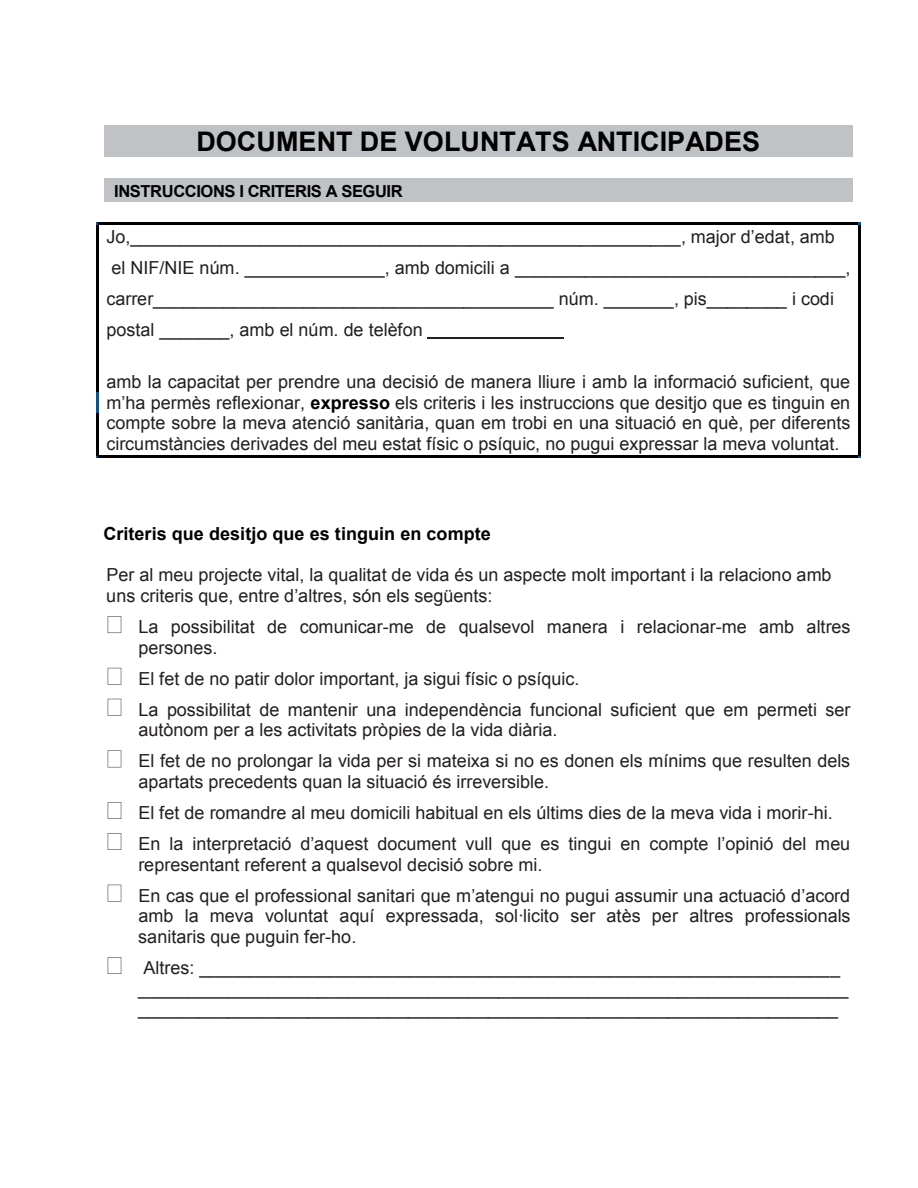
<style>
.page{position:relative;width:918px;height:1188px;background:#fff}
.page>*{position:absolute;margin:0;border:0;box-sizing:border-box;transform-origin:0 0}
.t1{font:700 27px "Arial";color:#000001}
.t2{font:18px/20.7px "Arial";color:#231f20}
.t3{font:700 18px "Arial";letter-spacing:.005em;color:#000001}
.t4{font:700 16.5px "Arial";letter-spacing:-.025em;color:#000001}
.s1{font-weight:700;color:#000001}
</style>
<div class="page">
<div style="left:104px;top:126px;width:749px;height:31px;background:#bfc3c5"></div>
<div style="left:104px;top:178px;width:749px;height:24px;background:#bfc3c5"></div>
<hr style="left:98px;top:223px;width:761px;height:2px;background:#000002">
<hr style="left:96px;top:225px;width:2px;height:33px;background:#000001">
<hr style="left:859px;top:225px;width:2px;height:33px;background:#000001">
<hr style="left:96px;top:258px;width:2px;height:31px;background:#000001">
<hr style="left:859px;top:258px;width:2px;height:31px;background:#000001">
<hr style="left:96px;top:289px;width:2px;height:31px;background:#000001">
<hr style="left:859px;top:289px;width:2px;height:31px;background:#000001">
<hr style="left:96px;top:320px;width:2px;height:31px;background:#000001">
<hr style="left:859px;top:320px;width:2px;height:31px;background:#000001">
<hr style="left:96px;top:351px;width:2px;height:20px;background:#000001">
<hr style="left:859px;top:351px;width:2px;height:20px;background:#000001">
<hr style="left:96px;top:371px;width:2px;height:21px;background:#000001">
<hr style="left:859px;top:371px;width:2px;height:21px;background:#000001">
<hr style="left:96px;top:392px;width:2px;height:21px;background:#155082">
<hr style="left:859px;top:392px;width:2px;height:21px;background:#000001">
<hr style="left:96px;top:413px;width:2px;height:20px;background:#000001">
<hr style="left:859px;top:413px;width:2px;height:20px;background:#000001">
<hr style="left:98px;top:456px;width:761px;height:2px;background:#000002">
<hr style="left:96px;top:433px;width:2px;height:23px;background:#000001">
<hr style="left:859px;top:433px;width:2px;height:23px;background:#000001">
<svg style="left:108px;top:616px;width:13px;height:17px"></svg>
<svg style="left:108px;top:668px;width:13px;height:17px"></svg>
<svg style="left:108px;top:699px;width:13px;height:17px"></svg>
<svg style="left:108px;top:750px;width:13px;height:17px"></svg>
<svg style="left:108px;top:802px;width:13px;height:17px"></svg>
<svg style="left:108px;top:833px;width:13px;height:17px"></svg>
<svg style="left:108px;top:885px;width:13px;height:17px"></svg>
<svg style="left:108px;top:957px;width:13px;height:17px"></svg>
<h1 class="t1" style="left:196px;top:123px;width:565px">DOCUMENT DE VOLUNTATS ANTICIPADES</h1>
<p class="t4" style="left:114px;top:180px;width:290px">INSTRUCCIONS I CRITERIS A SEGUIR</p>
<p class="t2" style="left:106px;top:222px;width:745px;line-height:31px">Jo,_______________________________________________________, major d’edat, amb el NIF/NIE núm. ______________, amb domicili a _________________________________, carrer________________________________________ núm. _______, pis________ i codi postal _______, amb el núm. de telèfon __</p>
<p class="t2" style="left:106px;top:371px;width:746px;text-align:justify">amb la capacitat per prendre una decisió de manera lliure i amb la informació suficient, que m’ha permès reflexionar, <span class="s1">expresso</span> els criteris i les instruccions que desitjo que es tinguin en compte sobre la meva atenció sanitària, quan em trobi en una situació en què, per diferents circumstàncies derivades del meu estat físic o psíquic, no pugui expressar la meva voluntat.</p>
<p class="t3" style="left:103px;top:522px;width:389px">Criteris que desitjo que es tinguin en compte</p>
<p class="t2" style="left:106px;top:565px;width:727px">Per al meu projecte vital, la qualitat de vida és un aspecte molt important i la relaciono amb uns criteris que, entre d’altres, són els següents:</p>
<p class="t2" style="left:138px;top:617px;width:714px">La possibilitat de comunicar-me de qualsevol manera i relacionar-me amb altres persones.</p>
<p class="t2" style="left:138px;top:663px;width:713px;line-height:30.9px">El fet de no patir dolor important, ja sigui físic o psíquic.<br>La possibilitat de mantenir una independència funcional suficient que em permeti ser</p>
<p class="t2" style="left:138px;top:715px;width:713px;line-height:30.9px">autònom per a les activitats pròpies de la vida diària.<br>El fet de no prolongar la vida per si mateixa si no es donen els mínims que resulten dels</p>
<p class="t2" style="left:138px;top:766px;width:713px;line-height:30.9px">apartats precedents quan la situació és irreversible.<br>El fet de romandre al meu domicili habitual en els últims dies de la meva vida i morir-hi.<br>En la interpretació d’aquest document vull que es tingui en compte l’opinió del meu</p>
<p class="t2" style="left:138px;top:849px;width:713px;line-height:30.9px">representant referent a qualsevol decisió sobre mi.<br>En cas que el professional sanitari que m’atengui no pugui assumir una actuació d’acord</p>
<p class="t2" style="left:138px;top:906px;width:714px">amb la meva voluntat aquí expressada, sol·licito ser atès per altres professionals sanitaris que puguin fer-ho.</p>
<p class="t2" style="left:138px;top:958px;width:712px">Altres: ________________________________________________________________ _______________________________________________________________________ ______________________________________________________________________</p>
</div>
